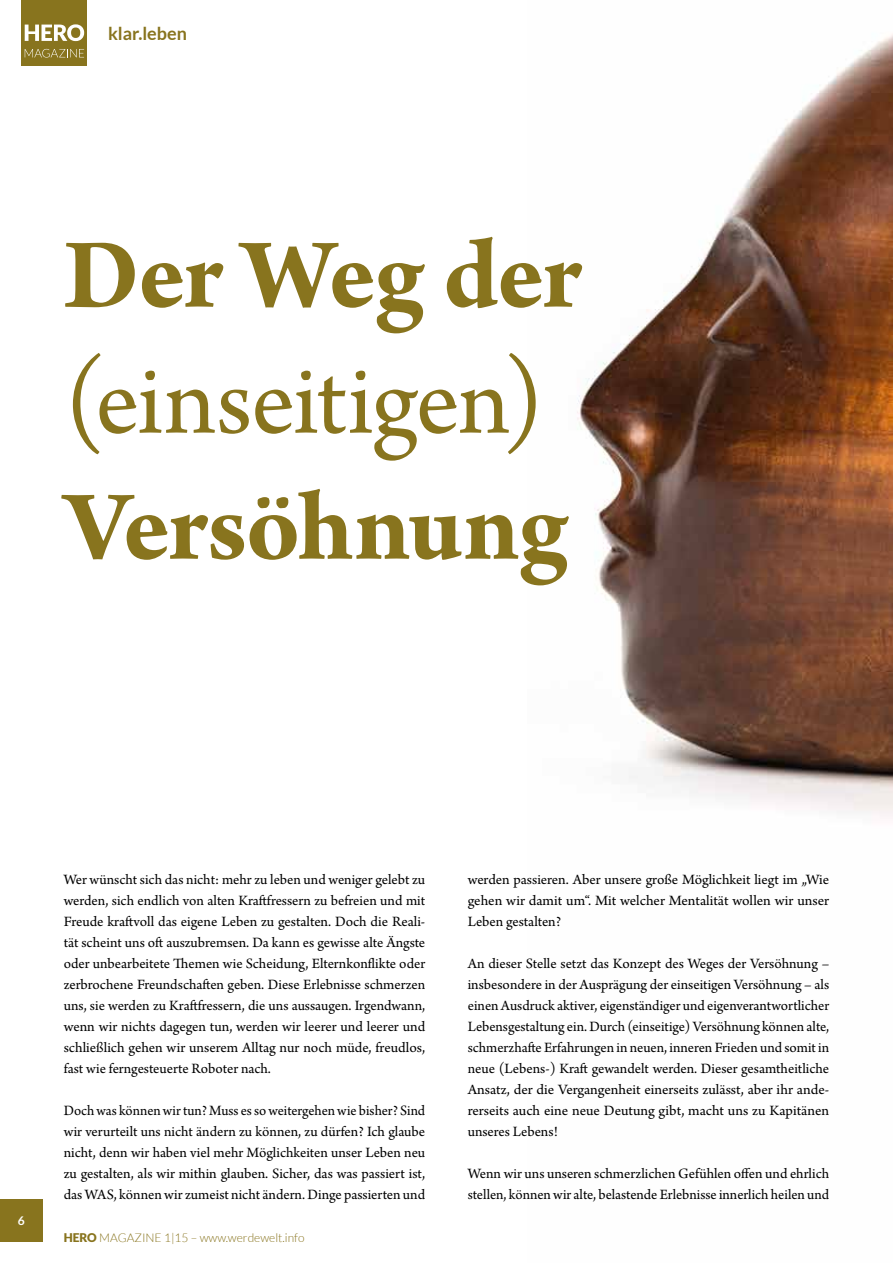
<style>
.page{position:relative;width:893px;height:1263px;background:#fff}
.page>*{position:absolute;margin:0;border:0;box-sizing:border-box;transform-origin:0 0}
.t1{font:700 105px "Arno Pro";letter-spacing:-.015em;color:#88741e}
.t2{font:105px "Arno Pro";letter-spacing:-.015em;color:#88741e}
.t3{font:700 18px "Lato";color:#88741e}
.t4{font:15px/21px "Arno Pro";color:#000;text-align:justify}
.t5{font:300 12px "Lato";color:#88741e}
.t6{font:700 12px "Lato";color:#fff}
.s1{font-weight:900}
</style>
<div class="page">
<img style="left:577px;top:34px;width:316px;height:783px">
<div style="left:21px;top:0;width:66px;height:65px;background:#88741e"></div>
<svg style="left:25px;top:24px;width:59px;height:17px"></svg>
<svg style="left:25px;top:49px;width:59px;height:9px"></svg>
<div style="left:0;top:1199px;width:43px;height:43px;background:#88741e"></div>
<p class="t3" style="left:108px;top:23px;width:80px">klar.leben</p>
<h1 class="t1" style="left:64px;top:214px;width:520px">Der Weg der</h1>
<h1 class="t2" style="left:64px;top:341px;width:482px">(einseitigen)</h1>
<h1 class="t1" style="left:64px;top:466px;width:506px">Versöhnung</h1>
<p class="t6" style="left:18px;top:1214px;width:8px">6</p>
<p class="t4" style="left:64px;top:870px;width:363px">Wer wünscht sich das nicht: mehr zu leben und weniger gelebt zu werden, sich endlich von alten Kraftfressern zu befreien und mit Freude kraftvoll das eigene Leben zu gestalten. Doch die Reali&shy;tät scheint uns oft auszubremsen. Da kann es gewisse alte Ängste oder unbearbeitete Themen wie Scheidung, Elternkonflikte oder zerbrochene Freundschaften geben. Diese Erlebnisse schmerzen uns, sie werden zu Kraftfressern, die uns aussaugen. Irgendwann, wenn wir nichts dagegen tun, werden wir leerer und leerer und schließlich gehen wir unserem Alltag nur noch müde, freudlos, fast wie ferngesteuerte Roboter nach.</p>
<p class="t4" style="left:64px;top:1101px;width:363px">Doch was können wir tun? Muss es so weitergehen wie bisher? Sind wir verurteilt uns nicht ändern zu können, zu dürfen? Ich glaube nicht, denn wir haben viel mehr Möglichkeiten unser Leben neu zu gestalten, als wir mithin glauben. Sicher, das was passiert ist, das WAS, können wir zumeist nicht ändern. Dinge passierten und</p>
<p class="t5" style="left:64px;top:1231px;width:242px"><span class="s1">HERO</span> MAGAZINE 1|15 – www.werdewelt.info</p>
<p class="t4" style="left:468px;top:870px;width:363px">werden passieren. Aber unsere große Möglichkeit liegt im „Wie gehen wir damit um“. Mit welcher Mentalität wollen wir unser Leben gestalten?</p>
<p class="t4" style="left:468px;top:954px;width:363px">An dieser Stelle setzt das Konzept des Weges der Versöhnung – insbesondere in der Ausprägung der einseitigen Versöhnung – als einen Ausdruck aktiver, eigenständiger und eigenverantwortlicher Lebensgestaltung ein. Durch (einseitige) Versöhnung können alte, schmerzhafte Erfahrungen in neuen, inneren Frieden und somit in neue (Lebens-) Kraft gewandelt werden. Dieser gesamtheitliche Ansatz, der die Vergangenheit einerseits zulässt, aber ihr ande&shy;rerseits auch eine neue Deutung gibt, macht uns zu Kapitänen unseres Lebens!</p>
<p class="t4" style="left:468px;top:1164px;width:363px">Wenn wir uns unseren schmerzlichen Gefühlen offen und ehrlich stellen, können wir alte, belastende Erlebnisse innerlich heilen und</p>
</div>
